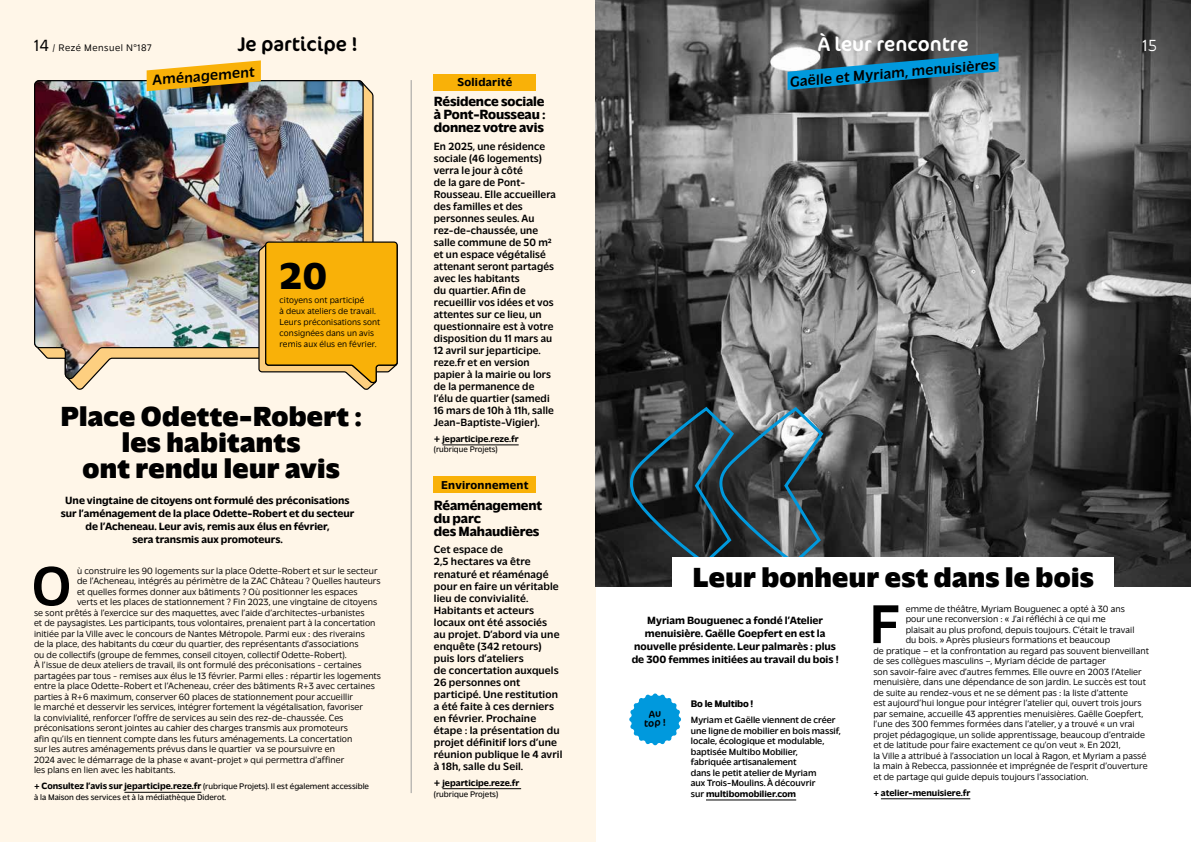
<style>
.page{position:relative;width:1191px;height:842px;background:#fff}
.page>*{position:absolute;margin:0;border:0;box-sizing:border-box;transform-origin:0 0}
.t1{font:500 57.2px "Massilia";color:#000}
.t2{font:800 39px "Massilia";color:#000}
.t3{font:900 29px/26px "Massilia";letter-spacing:.01em;color:#000;text-align:center}
.t4{font:20px "Cocon Pro";color:#fff}
.t5{font:20px "Cocon Pro";color:#000}
.t6{font:200 17px "Massilia";color:#fff}
.t7{font:500 15px "Massilia";color:#000}
.t8{font:800 14px/13px "Massilia";letter-spacing:-.01em;color:#000;text-align:justify}
.t9{font:700 12px "Massilia";letter-spacing:.02em;color:#000}
.t10{font:500 11px/12px "Massilia";letter-spacing:.01em;color:#000}
.t11{font:700 11px/13px "Massilia";color:#000;text-align:center}
.t12{font:10.2px/9px "Cocon Pro";color:#000;text-align:center}
.t13{font:200 10px "Massilia";letter-spacing:.05em;color:#000}
.t14{font:800 10px "Massilia";letter-spacing:-.01em;color:#000}
.t15{font:200 9.5px "Massilia";letter-spacing:.005em;color:#000}
.t16{font:9.5px/10.5px "Massilia";color:#000}
.t17{font:700 9.5px "Massilia";color:#000}
.t18{font:200 9px/11px "Massilia";letter-spacing:.01em;color:#000}
.t19{font:300 8.5px/10.5px "Massilia";color:#000}
.s1{font-size:17px}
.s2{font-weight:700;font-size:9.5px}
.s3{font-size:11px}
.s4{font-weight:700}
</style>
<div class="page">
<div style="left:0;top:0;width:595px;height:842px;background:#fff6e8"></div>
<svg style="left:68px;top:84px;width:306px;height:306px"></svg>
<img style="left:34px;top:79px;width:330px;height:301px">
<hr style="left:124px;top:792px;width:77px;height:1px;background:#000">
<div style="left:434px;top:74px;width:102px;height:16px;background:#f9b108"></div>
<hr style="left:442px;top:445px;width:76px;height:1px;background:#000">
<hr style="left:442px;top:788px;width:79px;height:1px;background:#000">
<hr style="left:411px;top:80px;width:1px;height:713px;background:#9d9d9c">
<img style="left:595px;top:0;width:596px;height:587px">
<hr style="left:881px;top:799px;width:89px;height:1px;background:#000">
<svg style="left:628px;top:405px;width:197px;height:162px;background:#3d494e"></svg>
<div style="left:672px;top:557px;width:442px;height:41px;background:#fff"></div>
<hr style="left:706px;top:800px;width:90px;height:1px;background:#000">
<svg style="left:629px;top:693px;width:52px;height:53px"></svg>
<svg style="left:787px;top:53px;width:211px;height:37px;background:#3883a5"></svg>
<svg style="left:258px;top:241px;width:140px;height:149px;background:#edb229"></svg>
<svg style="left:147px;top:60px;width:114px;height:31px"></svg>
<div style="left:434px;top:477px;width:102px;height:16px;background:#f9b108"></div>
<p class="t13" style="left:34px;top:41px;width:119px"><span class="s1">14</span> / Rezé Mensuel N°187</p>
<h3 class="t5" style="left:238px;top:31px;width:122px">Je participe !</h3>
<h3 class="t7" style="left:151px;top:70px;width:104px;rotate:-5deg">Aménagement</h3>
<h2 class="t2" style="left:280px;top:249px;width:49px">20</h2>
<p class="t18" style="left:280px;top:294px;width:102px">citoyens ont participé<br>à deux ateliers de travail.<br>Leurs préconisations sont consignées dans un avis remis aux élus en février.</p>
<h3 class="t3" style="left:60px;top:401px;width:303px">Place Odette-Robert : les habitants<br>ont rendu leur avis</h3>
<p class="t11" style="left:61px;top:492px;width:295px">Une vingtaine de citoyens ont formulé des préconisations sur l’aménagement de la place Odette-Robert et du secteur de l’Acheneau. Leur avis, remis aux élus en février,<br>sera transmis aux promoteurs.</p>
<h1 class="t1" style="left:32px;top:547px;width:41px">O</h1>
<p class="t15" style="left:77px;top:564px;width:302px">ù construire les 90 logements sur la place Odette-Robert et sur le secteur</p>
<p class="t15" style="left:77px;top:574px;width:305px">de l’Acheneau, intégrés au périmètre de la ZAC Château ? Quelles hauteurs</p>
<p class="t15" style="left:77px;top:585px;width:282px">et quelles formes donner aux bâtiments ? Où positionner les espaces</p>
<p class="t15" style="left:77px;top:595px;width:302px">verts et les places de stationnement ? Fin 2023, une vingtaine de citoyens</p>
<p class="t15" style="left:34px;top:606px;width:332px">se sont prêtés à l’exercice sur des maquettes, avec l’aide d’architectes-urbanistes</p>
<p class="t15" style="left:34px;top:616px;width:343px">et de paysagistes. Les participants, tous volontaires, prenaient part à la concertation</p>
<p class="t15" style="left:34px;top:627px;width:332px">initiée par la Ville avec le concours de Nantes Métropole. Parmi eux : des riverains</p>
<p class="t15" style="left:34px;top:637px;width:326px">de la place, des habitants du cœur du quartier, des représentants d’associations</p>
<p class="t15" style="left:34px;top:648px;width:314px">ou de collectifs (groupe de femmes, conseil citoyen, collectif Odette-Robert).</p>
<p class="t15" style="left:34px;top:658px;width:329px">À l’issue de deux ateliers de travail, ils ont formulé des préconisations - certaines</p>
<p class="t15" style="left:34px;top:669px;width:348px">partagées par tous - remises aux élus le 13 février. Parmi elles : répartir les logements</p>
<p class="t15" style="left:34px;top:679px;width:342px">entre la place Odette-Robert et l’Acheneau, créer des bâtiments R+3 avec certaines</p>
<p class="t15" style="left:34px;top:690px;width:320px">parties à R+6 maximum, conserver 60 places de stationnement pour accueillir</p>
<p class="t15" style="left:34px;top:700px;width:330px">le marché et desservir les services, intégrer fortement la végétalisation, favoriser</p>
<p class="t15" style="left:34px;top:711px;width:311px">la convivialité, renforcer l’offre de services au sein des rez-de-chaussée. Ces</p>
<p class="t15" style="left:34px;top:721px;width:315px">préconisations seront jointes au cahier des charges transmis aux promoteurs</p>
<p class="t15" style="left:34px;top:732px;width:320px">afin qu’ils en tiennent compte dans les futurs aménagements. La concertation</p>
<p class="t15" style="left:34px;top:742px;width:302px">sur les autres aménagements prévus dans le quartier va se poursuivre en</p>
<p class="t15" style="left:34px;top:753px;width:312px">2024 avec le démarrage de la phase « avant-projet » qui permettra d’affiner</p>
<p class="t15" style="left:34px;top:763px;width:143px">les plans en lien avec les habitants.</p>
<p class="t19" style="left:34px;top:780px;width:336px"><span class="s2">+ Consultez l’avis sur jeparticipe.reze.fr</span> (rubrique Projets). Il est également accessible à la Maison des services et à la médiathèque Diderot.</p>
<p class="t9" style="left:457px;top:74px;width:56px">Solidarité</p>
<h3 class="t8" style="left:434px;top:94px;width:113px">Résidence sociale à Pont-Rousseau : donnez votre avis</h3>
<p class="t10" style="left:434px;top:139px;width:124px">En 2025, une résidence sociale (46 logements) verra le jour à côté<br>de la gare de Pont-<br>Rousseau. Elle accueillera des familles et des personnes seules. Au rez-de-chaussée, une salle commune de 50 m² et un espace végétalisé attenant seront partagés avec les habitants<br>du quartier. Afin de recueillir vos idées et vos attentes sur ce lieu, un questionnaire est à votre disposition du 11 mars au<br>12 avril sur jeparticipe. reze.fr et en version papier à la mairie ou lors de la permanence de l’élu de quartier (samedi<br>16 mars de 10h à 11h, salle<br>Jean-Baptiste-Vigier).</p>
<p class="t17" style="left:434px;top:432px;width:86px"><span class="s3">+</span> jeparticipe.reze.fr</p>
<p class="t19" style="left:434px;top:444px;width:65px">(rubrique Projets)</p>
<p class="t9" style="left:441px;top:477px;width:89px">Environnement</p>
<h3 class="t8" style="left:434px;top:497px;width:110px;text-align:left">Réaménagement du parc<br>des Mahaudières</h3>
<p class="t10" style="left:434px;top:543px;width:130px">Cet espace de<br>2,5 hectares va être renaturé et réaménagé pour en faire un véritable lieu de convivialité.<br>Habitants et acteurs locaux ont été associés<br>au projet. D’abord via une enquête (342 retours) puis lors d’ateliers<br>de concertation auxquels<br>26 personnes ont participé. Une restitution a été faite à ces derniers en février. Prochaine étape : la présentation du projet définitif lors d’une réunion publique le 4 avril à 18h, salle du Seil.</p>
<p class="t17" style="left:434px;top:776px;width:87px"><span class="s3">+</span> jeparticipe.reze.fr</p>
<p class="t19" style="left:434px;top:788px;width:66px">(rubrique Projets)</p>
<h3 class="t4" style="left:817px;top:31px;width:153px">À leur rencontre</h3>
<h3 class="t7" style="left:789px;top:72px;width:208px;rotate:-5deg">Gaëlle et Myriam, menuisières</h3>
<h3 class="t6" style="left:1142px;top:34px;width:16px">15</h3>
<h3 class="t3" style="left:692px;top:562px;width:403px">Leur bonheur est dans le bois</h3>
<p class="t11" style="left:631px;top:612px;width:208px">Myriam Bouguenec a fondé l’Atelier menuisière. Gaëlle Goepfert en est la nouvelle présidente. Leur palmarès : plus de 300 femmes initiées au travail du bois !</p>
<p class="t12" style="left:642px;top:710px;width:24px;rotate:-5deg">Au top !</p>
<p class="t14" style="left:691px;top:697px;width:64px">Bo le Multibo !</p>
<p class="t16" style="left:691px;top:714px;width:152px">Myriam et Gaëlle viennent de créer une ligne de mobilier en bois massif, locale, écologique et modulable, baptisée Multibo Mobilier, fabriquée artisanalement<br>dans le petit atelier de Myriam<br>aux Trois-Moulins. À découvrir<br>sur <span class="s4">multibomobilier.com</span></p>
<h1 class="t1" style="left:869px;top:585px;width:32px">F</h1>
<p class="t15" style="left:905px;top:602px;width:221px">emme de théâtre, Myriam Bouguenec a opté à 30 ans</p>
<p class="t15" style="left:905px;top:612px;width:202px">pour une reconversion : « J’ai réfléchi à ce qui me</p>
<p class="t15" style="left:905px;top:623px;width:230px">plaisait au plus profond, depuis toujours. C’était le travail</p>
<p class="t15" style="left:905px;top:633px;width:206px">du bois. » Après plusieurs formations et beaucoup</p>
<p class="t15" style="left:873px;top:644px;width:277px">de pratique – et la confrontation au regard pas souvent bienveillant</p>
<p class="t15" style="left:873px;top:654px;width:234px">de ses collègues masculins –, Myriam décide de partager</p>
<p class="t15" style="left:873px;top:665px;width:270px">son savoir-faire avec d’autres femmes. Elle ouvre en 2003 l’Atelier</p>
<p class="t15" style="left:873px;top:675px;width:274px">menuisière, dans une dépendance de son jardin. Le succès est tout</p>
<p class="t15" style="left:873px;top:686px;width:256px">de suite au rendez-vous et ne se dément pas : la liste d’attente</p>
<p class="t15" style="left:873px;top:696px;width:270px">est aujourd’hui longue pour intégrer l’atelier qui, ouvert trois jours</p>
<p class="t15" style="left:873px;top:707px;width:271px">par semaine, accueille 43 apprenties menuisières. Gaëlle Goepfert,</p>
<p class="t15" style="left:873px;top:717px;width:263px">l’une des 300 femmes formées dans l’atelier, y a trouvé « un vrai</p>
<p class="t15" style="left:873px;top:728px;width:273px">projet pédagogique, un solide apprentissage, beaucoup d’entraide</p>
<p class="t15" style="left:873px;top:738px;width:249px">et de latitude pour faire exactement ce qu’on veut ». En 2021,</p>
<p class="t15" style="left:873px;top:749px;width:274px">la Ville a attribué à l’association un local à Ragon, et Myriam a passé</p>
<p class="t15" style="left:873px;top:759px;width:276px">la main à Rebecca, passionnée et imprégnée de l’esprit d’ouverture</p>
<p class="t15" style="left:873px;top:770px;width:217px">et de partage qui guide depuis toujours l’association.</p>
<p class="t17" style="left:873px;top:786px;width:99px">+ atelier-menuisiere.fr</p>
</div>
